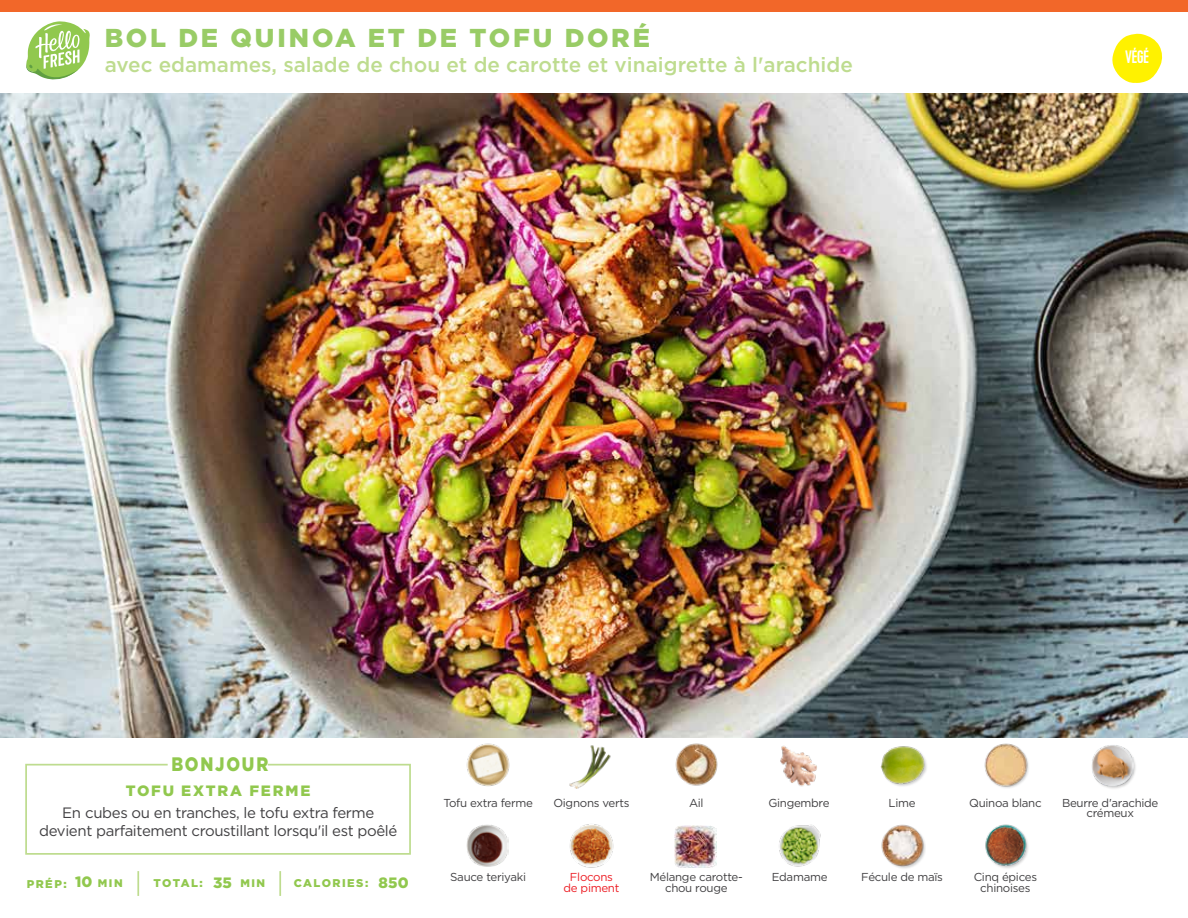
<style>
.page{position:relative;width:1188px;height:918px;background:#fff}
.page>*{position:absolute;margin:0;border:0;box-sizing:border-box;transform-origin:0 0}
.t1{font:900 25.8px "Gotham";letter-spacing:.105em;color:#9c6}
.t2{font:500 20.7px "Gotham";color:#bedc8f}
.t3{font:900 19.5px "Gotham";letter-spacing:.11em;color:#91c84e;scale:.85 1}
.t4{font:18px "Kapra";color:#fff}
.t5{font:15px/18px "Gotham";letter-spacing:-.025em;color:#414042;text-align:center}
.t6{font:900 15px "Gotham";letter-spacing:.12em;color:#91c84e}
.t7{font:11.55px/10.5px "Gotham";letter-spacing:-.025em;color:#414042;text-align:center}
.t8{font:11.55px/10.5px "Gotham";letter-spacing:-.025em;color:#ed1d24;text-align:center}
.t9{font:900 11.25px "Gotham";letter-spacing:.125em;color:#91c84e}
.t10{font:900 10.95px "Gotham";letter-spacing:.135em;color:#91c84e}
</style>
<div class="page">
<div style="left:0;top:0;width:1188px;height:12px;background:#f26729"></div>
<img style="left:0;top:93px;width:1188px;height:644px">
<svg style="left:25px;top:763px;width:386px;height:92px"></svg>
<img style="left:466px;top:743px;width:44px;height:44px">
<img style="left:467px;top:825px;width:42px;height:42px">
<img style="left:675px;top:743px;width:43px;height:43px">
<img style="left:674px;top:825px;width:42px;height:42px">
<img style="left:569px;top:824px;width:45px;height:44px">
<img style="left:779px;top:824px;width:42px;height:43px">
<img style="left:780px;top:745px;width:37px;height:42px">
<hr style="left:137px;top:871px;width:2px;height:25px;background:#bedc8f">
<hr style="left:279px;top:871px;width:2px;height:25px;background:#bedc8f">
<svg style="left:1112px;top:33px;width:51px;height:50px"></svg>
<div style="left:1120px;top:51px;width:34px;height:16px;background:#fff200"></div>
<img style="left:569px;top:745px;width:42px;height:44px">
<img style="left:880px;top:746px;width:47px;height:40px">
<img style="left:881px;top:824px;width:45px;height:44px">
<div style="left:1091px;top:745px;width:46px;height:45px;background:#000;opacity:.2"></div>
<img style="left:1092px;top:745px;width:41px;height:41px">
<img style="left:984px;top:743px;width:45px;height:45px">
<img style="left:985px;top:824px;width:43px;height:44px">
<svg style="left:26px;top:21px;width:64px;height:59px"></svg>
<h1 class="t1" style="left:105px;top:23px;width:547px">BOL DE QUINOA ET DE TOFU DORÉ</h1>
<h2 class="t2" style="left:105px;top:52px;width:750px">avec edamames, salade de chou et de carotte et vinaigrette à l'arachide</h2>
<h3 class="t4" style="left:1125px;top:47px;width:26px">VÉGÉ</h3>
<h3 class="t3" style="left:171px;top:753px;width:116px">BONJOUR</h3>
<p class="t6" style="left:126px;top:782px;width:186px">TOFU EXTRA FERME</p>
<p class="t5" style="left:39px;top:803px;width:360px">En cubes ou en tranches, le tofu extra ferme devient parfaitement croustillant lorsqu'il est poêlé</p>
<p class="t6" style="left:75px;top:873px;width:19px">10</p>
<p class="t6" style="left:213px;top:874px;width:20px">35</p>
<p class="t9" style="left:27px;top:878px;width:41px">PRÉP:</p>
<p class="t10" style="left:98px;top:877px;width:26px">MIN</p>
<p class="t9" style="left:154px;top:877px;width:51px">TOTAL:</p>
<p class="t10" style="left:240px;top:877px;width:26px">MIN</p>
<p class="t9" style="left:294px;top:877px;width:76px">CALORIES:</p>
<p class="t6" style="left:379px;top:874px;width:32px">850</p>
<p class="t7" style="left:443px;top:797px;width:91px">Tofu extra ferme</p>
<p class="t7" style="left:553px;top:797px;width:78px">Oignons verts</p>
<p class="t7" style="left:768px;top:797px;width:63px">Gingembre</p>
<p class="t7" style="left:689px;top:797px;width:16px">Ail</p>
<p class="t7" style="left:450px;top:872px;width:77px">Sauce teriyaki</p>
<p class="t7" style="left:650px;top:872px;width:95px">Mélange carotte-</p>
<p class="t8" style="left:564px;top:872px;width:57px">Flocons de piment</p>
<p class="t7" style="left:772px;top:872px;width:57px">Edamame</p>
<p class="t7" style="left:665px;top:882px;width:64px">chou rouge</p>
<p class="t7" style="left:889px;top:797px;width:29px">Lime</p>
<p class="t7" style="left:861px;top:872px;width:83px">Fécule de maïs</p>
<p class="t7" style="left:969px;top:797px;width:74px">Quinoa blanc</p>
<p class="t7" style="left:1062px;top:797px;width:98px">Beurre d'arachide crémeux</p>
<p class="t7" style="left:974px;top:872px;width:65px">Cinq épices chinoises</p>
</div>
